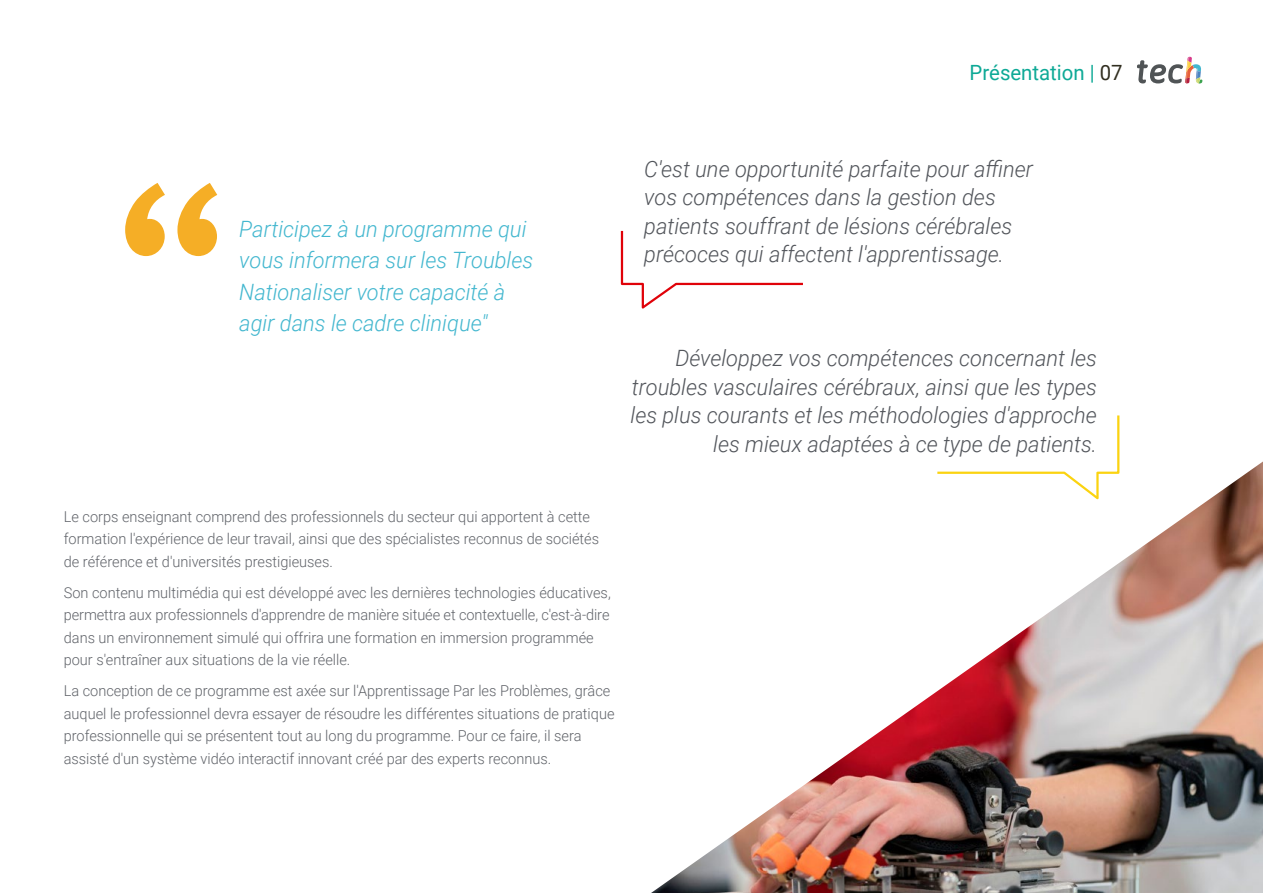
<style>
.page{position:relative;width:1263px;height:893px;background:#fff}
.page>*{position:absolute;margin:0;border:0;box-sizing:border-box;transform-origin:0 0}
.t1{font:italic 300 22.5px/28.5px "Roboto";color:#52555b;text-align:right}
.t2{font:italic 300 22.5px/31.5px "Roboto";color:#43b7cf}
.t3{font:21px "Roboto";color:#0ea996}
.t4{font:300 15px/22.5px "Roboto";color:#61646a}
.s1{color:#312e20}
</style>
<div class="page">
<svg style="left:125px;top:183px;width:92px;height:73px"></svg>
<svg style="left:1117px;top:415px;width:3px;height:46px"></svg>
<img style="left:651px;top:461px;width:612px;height:432px">
<svg style="left:620px;top:230px;width:183px;height:79px"></svg>
<svg style="left:1137px;top:57px;width:65px;height:27px"></svg>
<h2 class="t3" style="left:970px;top:57px;width:155px">Présentation | <span class="s1">07</span></h2>
<h1 class="t2" style="left:239px;top:212px;width:296px">Participez à un programme qui vous informera sur les Troubles<br>Nationaliser votre capacité à agir dans le cadre clinique"</h1>
<h1 class="t1" style="left:644px;top:153px;width:390px;text-align:left">C'est une opportunité parfaite pour affiner vos compétences dans la gestion des patients souffrant de lésions cérébrales précoces qui affectent l'apprentissage.</h1>
<h1 class="t1" style="left:630px;top:343px;width:468px">Développez vos compétences concernant les troubles vasculaires cérébraux, ainsi que les types les plus courants et les méthodologies d'approche les mieux adaptées à ce type de patients.</h1>
<p class="t4" style="left:64px;top:504px;width:537px">Le corps enseignant comprend des professionnels du secteur qui apportent à cette formation l'expérience de leur travail, ainsi que des spécialistes reconnus de sociétés de référence et d'universités prestigieuses.</p>
<p class="t4" style="left:64px;top:580px;width:548px">Son contenu multimédia qui est développé avec les dernières technologies éducatives, permettra aux professionnels d'apprendre de manière située et contextuelle, c'est-à-dire dans un environnement simulé qui offrira une formation en immersion programmée pour s'entraîner aux situations de la vie réelle.</p>
<p class="t4" style="left:64px;top:679px;width:552px">La conception de ce programme est axée sur l'Apprentissage Par les Problèmes, grâce auquel le professionnel devra essayer de résoudre les différentes situations de pratique professionnelle qui se présentent tout au long du programme. Pour ce faire, il sera assisté d'un système vidéo interactif innovant créé par des experts reconnus.</p>
</div>
